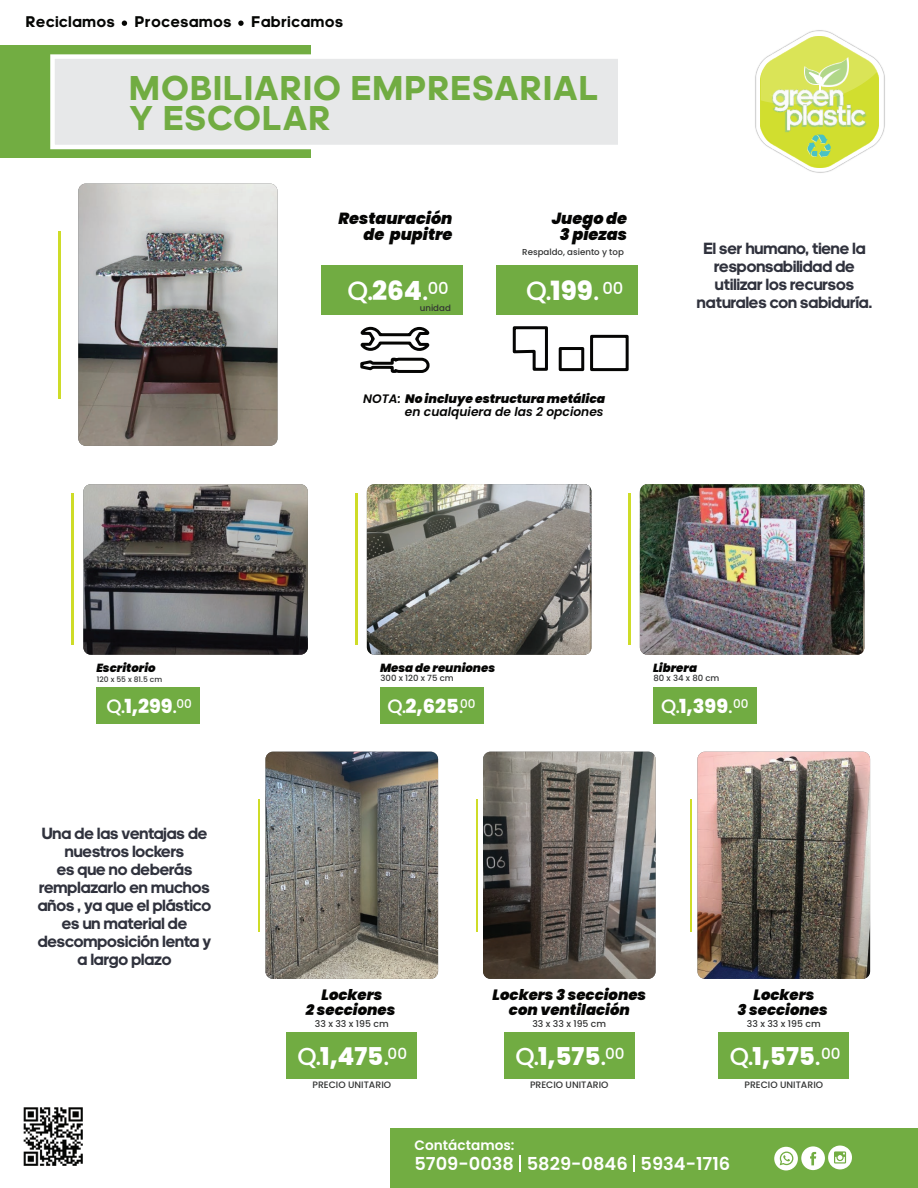
<style>
.page{position:relative;width:918px;height:1188px;background:#fff}
.page>*{position:absolute;margin:0;border:0;box-sizing:border-box;transform-origin:0 0}
.t1{font:700 34.95px/30px "adineue PRO";letter-spacing:.05em;color:#71ac42}
.t2{font:700 29.1px "adineue PRO";letter-spacing:-.025em;color:#9bcd66}
.t3{font:700 28.5px "adineue PRO";letter-spacing:-.025em;color:#9bcd66}
.t4{font:500 26.55px "Poppins";color:#fff}
.t5{font:800 24.6px "Poppins";color:#fff}
.t6{font:800 19.35px "Poppins";color:#fff}
.t7{font:600 17.85px "Poppins";color:#fff}
.t8{font:700 16.5px/18px "adineue PRO";color:#30323d;text-align:center}
.t9{font:italic 900 16.05px/16px "Poppins";color:#050504;text-align:right}
.t10{font:700 15.75px "adineue PRO";letter-spacing:.05em;color:#050604}
.t11{font:italic 900 14.85px/14.9px "Poppins";color:#050504;text-align:center}
.t12{font:600 13.65px "Poppins";color:#fff}
.t13{font:italic 600 12.3px/12.3px "Poppins";color:#050504;text-align:right}
.t14{font:italic 900 11.7px "Poppins";color:#050504}
.t15{font:500 9.3px "Poppins";color:#323333}
.t16{font:500 8.7px "Poppins";color:#323333}
.t17{font:500 8.55px "Poppins";color:#323333}
.t18{font:500 7.5px "Poppins";color:#323333}
.s1{font-weight:800}
.s2{font-weight:900}
.s3{font-weight:500}
</style>
<div class="page">
<div style="left:0;top:46px;width:310px;height:112px;background:#72ad42"></div>
<svg style="left:122px;top:21px;width:5px;height:5px"></svg>
<svg style="left:238px;top:21px;width:6px;height:5px"></svg>
<div style="left:50px;top:54px;width:572px;height:95px;background:#e7e8e9;border:4px solid #fff"></div>
<img style="left:78px;top:184px;width:200px;height:262px">
<hr style="left:58px;top:231px;width:3px;height:168px;background:#cedc28">
<div style="left:322px;top:266px;width:141px;height:49px;background:#71ac42"></div>
<div style="left:496px;top:266px;width:142px;height:49px;background:#71ac42"></div>
<svg style="left:512px;top:326px;width:36px;height:45px"></svg>
<div style="left:559px;top:347px;width:25px;height:24px;border:3px solid #050504"></div>
<div style="left:590px;top:335px;width:39px;height:36px;border:3px solid #050504"></div>
<svg style="left:360px;top:326px;width:70px;height:47px"></svg>
<img style="left:83px;top:484px;width:225px;height:171px">
<hr style="left:72px;top:494px;width:2px;height:151px;background:#cedc28">
<div style="left:96px;top:687px;width:104px;height:37px;background:#71ac42"></div>
<img style="left:367px;top:484px;width:223px;height:171px">
<hr style="left:355px;top:494px;width:3px;height:151px;background:#cedc28">
<div style="left:380px;top:687px;width:103px;height:37px;background:#71ac42"></div>
<img style="left:640px;top:484px;width:223px;height:171px">
<hr style="left:628px;top:494px;width:3px;height:151px;background:#cedc28">
<div style="left:653px;top:687px;width:103px;height:37px;background:#71ac42"></div>
<img style="left:265px;top:752px;width:173px;height:227px">
<hr style="left:258px;top:799px;width:2px;height:132px;background:#cedc28">
<div style="left:286px;top:1033px;width:131px;height:46px;background:#71ac42"></div>
<img style="left:697px;top:752px;width:173px;height:227px">
<hr style="left:690px;top:799px;width:2px;height:132px;background:#cedc28">
<div style="left:718px;top:1033px;width:131px;height:46px;background:#71ac42"></div>
<img style="left:483px;top:752px;width:173px;height:227px">
<hr style="left:476px;top:799px;width:2px;height:132px;background:#cedc28">
<div style="left:504px;top:1033px;width:131px;height:46px;background:#71ac42"></div>
<div style="left:390px;top:1128px;width:528px;height:60px;background:#72ad42"></div>
<svg style="left:519px;top:1155px;width:1px;height:17px"></svg>
<svg style="left:633px;top:1155px;width:1px;height:17px"></svg>
<img style="left:23px;top:1107px;width:60px;height:59px">
<svg style="left:774px;top:1146px;width:78px;height:24px"></svg>
<img style="left:755px;top:30px;width:130px;height:143px">
<svg style="left:756px;top:36px;width:128px;height:129px"></svg>
<p class="t10" style="left:26px;top:13px;width:90px">Reciclamos</p>
<p class="t10" style="left:135px;top:13px;width:98px">Procesamos</p>
<p class="t10" style="left:252px;top:13px;width:93px">Fabricamos</p>
<h1 class="t1" style="left:130px;top:73px;width:470px">MOBILIARIO EMPRESARIAL<br>Y ESCOLAR</h1>
<h3 class="t3" style="left:772px;top:80px;width:72px">green</h3>
<h2 class="t2" style="left:785px;top:100px;width:84px">plastic</h2>
<p class="t9" style="left:338px;top:211px;width:116px">Restauración de pupitre</p>
<h3 class="t4" style="left:348px;top:276px;width:103px">Q.<span class="s1">264</span>.<sup>00</sup></h3>
<p class="t16" style="left:420px;top:303px;width:33px">unidad</p>
<p class="t9" style="left:552px;top:211px;width:77px;text-align:center">Juego de<br>3 piezas</p>
<p class="t16" style="left:522px;top:247px;width:103px">Respaldo, asiento y top</p>
<p class="t8" style="left:697px;top:239px;width:177px">El ser humano, tiene la responsabilidad de utilizar los recursos naturales con sabiduría.</p>
<h3 class="t4" style="left:526px;top:276px;width:99px">Q.<span class="s1">199</span>. <sup>00</sup></h3>
<p class="t13" style="left:363px;top:393px;width:243px">NOTA: <span class="s2">No incluye estructura metálica </span>en cualquiera de las 2 opciones</p>
<p class="t14" style="left:96px;top:661px;width:61px">Escritorio</p>
<p class="t18" style="left:97px;top:675px;width:67px">120 x 55 x 81.5 cm</p>
<p class="t6" style="left:106px;top:695px;width:87px"><span class="s3">Q.</span>1,299<span class="s3">.</span><sup>00</sup></p>
<p class="t8" style="left:38px;top:824px;width:175px">Una de las ventajas de nuestros lockers<br>es que no deberás remplazarlo en muchos años , ya que el plástico es un material de descomposición lenta y a largo plazo</p>
<p class="t14" style="left:380px;top:661px;width:117px">Mesa de reuniones</p>
<p class="t17" style="left:381px;top:673px;width:75px">300 x 120 x 75 cm</p>
<p class="t6" style="left:388px;top:695px;width:90px"><span class="s3">Q.</span>2,625<span class="s3">.</span><sup>00</sup></p>
<p class="t14" style="left:653px;top:661px;width:46px">Librera</p>
<p class="t17" style="left:654px;top:673px;width:67px">80 x 34 x 80 cm</p>
<p class="t6" style="left:661px;top:695px;width:89px"><span class="s3">Q.</span>1,399<span class="s3">.</span><sup>00</sup></p>
<p class="t11" style="left:306px;top:988px;width:91px">Lockers<br>2 secciones</p>
<p class="t15" style="left:315px;top:1018px;width:75px">33 x 33 x 195 cm</p>
<p class="t11" style="left:493px;top:988px;width:155px">Lockers 3 secciones con ventilación</p>
<p class="t15" style="left:532px;top:1018px;width:75px">33 x 33 x 195 cm</p>
<p class="t11" style="left:738px;top:988px;width:92px">Lockers<br>3 secciones</p>
<p class="t15" style="left:747px;top:1018px;width:75px">33 x 33 x 195 cm</p>
<h3 class="t5" style="left:297px;top:1042px;width:111px"><span class="s3">Q.</span>1,475<span class="s3">.</span><sup>00</sup></h3>
<h3 class="t5" style="left:515px;top:1042px;width:111px"><span class="s3">Q.</span>1,575<span class="s3">.</span><sup>00</sup></h3>
<h3 class="t5" style="left:730px;top:1042px;width:112px"><span class="s3">Q.</span>1,575<span class="s3">.</span><sup>00</sup></h3>
<p class="t15" style="left:313px;top:1079px;width:80px">PRECIO UNITARIO</p>
<p class="t15" style="left:530px;top:1079px;width:80px">PRECIO UNITARIO</p>
<p class="t15" style="left:745px;top:1079px;width:80px">PRECIO UNITARIO</p>
<p class="t12" style="left:415px;top:1137px;width:101px">Contáctamos:</p>
<p class="t7" style="left:414px;top:1154px;width:317px">5709-0038 5829-0846 5934-1716</p>
</div>
